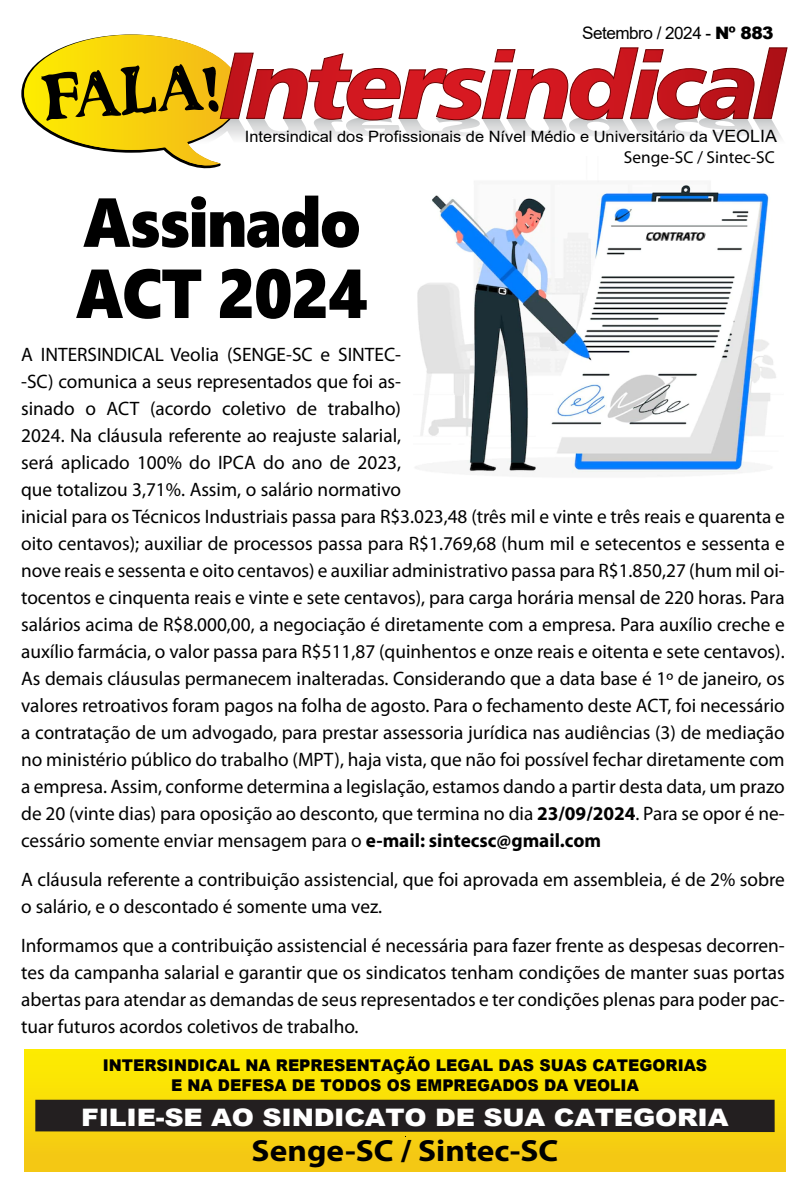
<style>
.page{position:relative;width:810px;height:1190px;background:#fff}
.page>*{position:absolute;margin:0;border:0;box-sizing:border-box;transform-origin:0 0}
.t1{font:69.22px/71.2px "Segoe UI Black";letter-spacing:-.025em;color:#000;scale:.93 1}
.t2{font:700 30.67px "Myriad Pro";color:#000;scale:1.09 1}
.t3{font:900 24.15px "Arial";letter-spacing:-.01em;color:#fff;scale:1.11 1}
.t4{font:19.5px/27px "Myriad Pro";color:#000}
.t5{font:17.33px "Myriad Pro";color:#000}
.t6{font:17.1px "Arial";letter-spacing:-.03em;color:#000}
.t7{font:900 16.2px/19.4px "Arial";color:#000;text-align:center}
.t8{font:15.67px "Arial";color:#000;scale:1.05 1}
.s1{font-weight:900}
.s2{font-size:16.95px}
.s3{font-weight:700}
</style>
<div class="page">
<img style="left:415px;top:181px;width:361px;height:295px">
<div style="left:642px;top:230px;width:71px;height:13px;background:#fff"></div>
<img style="left:645px;top:232px;width:61px;height:9px">
<svg style="left:21px;top:34px;width:767px;height:135px"></svg>
<div style="left:25px;top:1049px;width:760px;height:122px;background:linear-gradient(to bottom,#fced00,#f3c515)"></div>
<svg style="left:35px;top:1100px;width:740px;height:37px"></svg>
<p class="t6" style="left:582px;top:22px;width:193px">Setembro / 2024 - <span class="s1">Nº 883</span></p>
<p class="t8" style="left:245px;top:126px;width:508px">Intersindical dos Profissionais de Nível Médio e Universitário da <span class="s2">VEOLIA</span></p>
<p class="t5" style="left:624px;top:146px;width:152px">Senge-SC / Sintec-SC</p>
<h1 class="t1" style="left:76px;top:183px;width:316px">Assinado<br>ACT 2024</h1>
<p class="t4" style="left:21px;top:341px;width:765px">A INTERSINDICAL Veolia (SENGE-SC e SINTEC-<br>-SC) comunica a seus representados que foi as-<br>sinado o ACT (acordo coletivo de trabalho)<br>2024. Na cláusula referente ao reajuste salarial,<br>será aplicado 100% do IPCA do ano de 2023,<br>que totalizou 3,71%. Assim, o salário normativo<br>inicial para os Técnicos Industriais passa para R$3.023,48 (três mil e vinte e três reais e quarenta e oito centavos); auxiliar de processos passa para R$1.769,68 (hum mil e setecentos e sessenta e nove reais e sessenta e oito centavos) e auxiliar administrativo passa para R$1.850,27 (hum mil oi&shy;tocentos e cinquenta reais e vinte e sete centavos), para carga horária mensal de 220 horas. Para salários acima de R$8.000,00, a negociação é diretamente com a empresa. Para auxílio creche e auxílio farmácia, o valor passa para R$511,87 (quinhentos e onze reais e oitenta e sete centavos).<br>As demais cláusulas permanecem inalteradas. Considerando que a data base é 1º de janeiro, os valores retroativos foram pagos na folha de agosto. Para o fechamento deste ACT, foi necessário a contratação de um advogado, para prestar assessoria jurídica nas audiências (3) de mediação no ministério público do trabalho (MPT), haja vista, que não foi possível fechar diretamente com a empresa. Assim, conforme determina a legislação, estamos dando a partir desta data, um prazo de 20 (vinte dias) para oposição ao desconto, que termina no dia <span class="s3">23/09/2024</span>. Para se opor é ne&shy;cessário somente enviar mensagem para o <span class="s3">e-mail: sintecsc@gmail.com</span></p>
<p class="t4" style="left:21px;top:866px;width:765px">A cláusula referente a contribuição assistencial, que foi aprovada em assembleia, é de 2% sobre o salário, e o descontado é somente uma vez.</p>
<p class="t4" style="left:21px;top:932px;width:765px;text-align:justify">Informamos que a contribuição assistencial é necessária para fazer frente as despesas decorren&shy;tes da campanha salarial e garantir que os sindicatos tenham condições de manter suas portas abertas para atendar as demandas de seus representados e ter condições plenas para poder pac&shy;tuar futuros acordos coletivos de trabalho.</p>
<p class="t7" style="left:103px;top:1055px;width:606px">INTERSINDICAL NA REPRESENTAÇÃO LEGAL DAS SUAS CATEGORIAS<br>E NA DEFESA DE TODOS OS EMPREGADOS DA VEOLIA</p>
<p class="t3" style="left:81px;top:1100px;width:585px">FILIE-SE AO SINDICATO DE SUA CATEGORIA</p>
<h2 class="t2" style="left:252px;top:1131px;width:283px">Senge-SC / Sintec-SC</h2>
</div>
